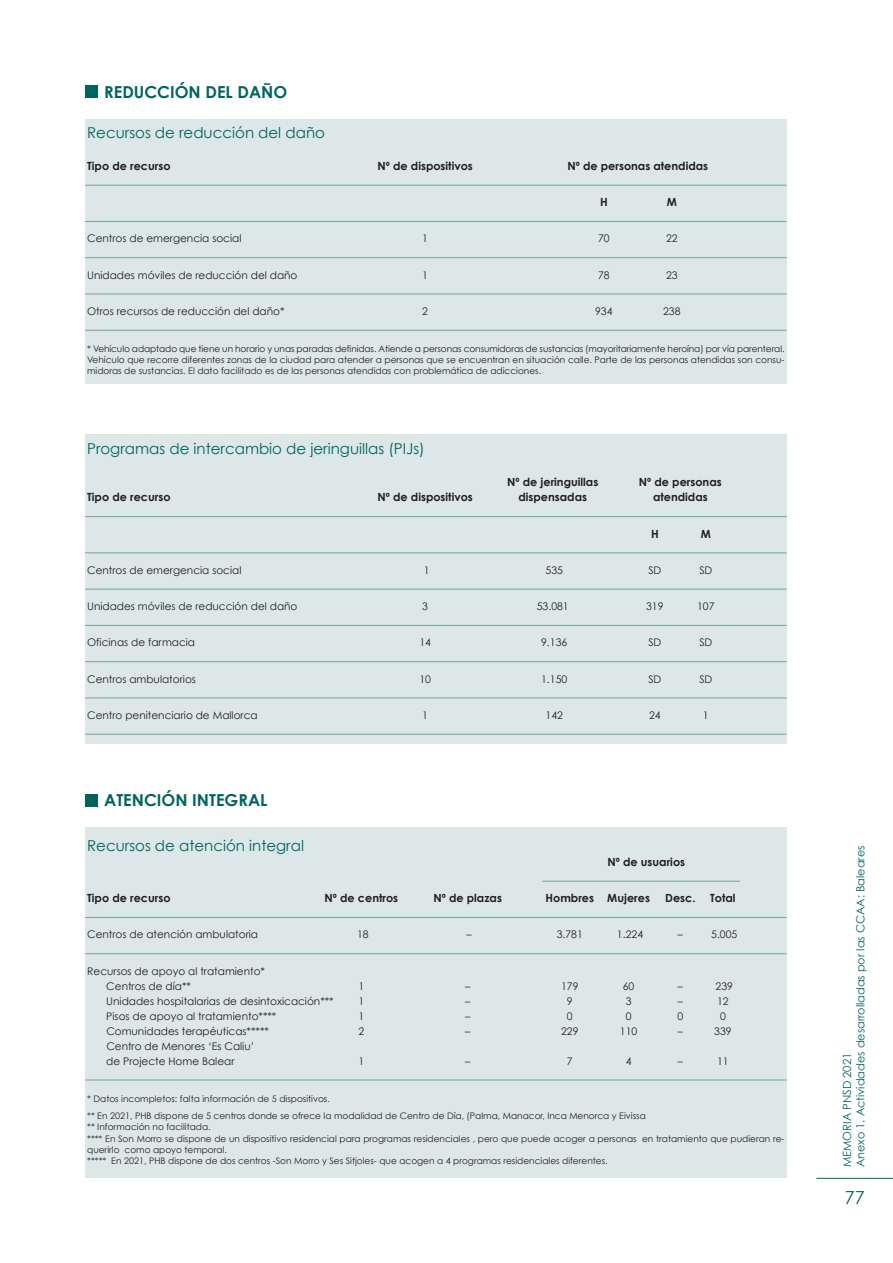
<style>
.page{position:relative;width:893px;height:1263px;background:#fff}
.page>*{position:absolute;margin:0;border:0;box-sizing:border-box;transform-origin:0 0}
.t1{font:18px "Century Gothic";color:#00645e}
.t2{font:700 16.5px "Century Gothic";color:#00645e}
.t3{font:15px "Century Gothic";color:#00645e}
.t4{font:700 11.25px "Century Gothic";color:#231f20}
.t5{font:11.25px/13.5px "Century Gothic";color:#00645e}
.t6{font:10.5px/15px "Century Gothic";color:#231f20}
.t7{font:9px/11.2px "Century Gothic";color:#231f20}
</style>
<div class="page">
<hr style="left:816px;top:1178px;width:77px;height:1px;background:#00645e">
<div style="left:85px;top:434px;width:702px;height:309px;background:#dde7e7"></div>
<hr style="left:85px;top:516px;width:702px;height:1px;background:#71a2a0">
<hr style="left:85px;top:552px;width:702px;height:1px;background:#71a2a0">
<hr style="left:85px;top:589px;width:702px;height:1px;background:#71a2a0">
<hr style="left:85px;top:625px;width:702px;height:1px;background:#71a2a0">
<hr style="left:85px;top:661px;width:702px;height:1px;background:#71a2a0">
<hr style="left:85px;top:697px;width:702px;height:1px;background:#71a2a0">
<hr style="left:85px;top:734px;width:702px;height:1px;background:#71a2a0">
<div style="left:85px;top:828px;width:702px;height:350px;background:#dde7e7"></div>
<hr style="left:542px;top:881px;width:198px;height:1px;background:#71a2a0">
<hr style="left:85px;top:917px;width:702px;height:1px;background:#71a2a0">
<hr style="left:85px;top:953px;width:702px;height:1px;background:#71a2a0">
<hr style="left:85px;top:1079px;width:702px;height:1px;background:#71a2a0">
<div style="left:85px;top:794px;width:13px;height:12px;background:#00645e"></div>
<div style="left:85px;top:85px;width:13px;height:13px;background:#00645e"></div>
<div style="left:85px;top:119px;width:702px;height:265px;background:#dde7e7"></div>
<hr style="left:85px;top:185px;width:702px;height:1px;background:#71a2a0">
<hr style="left:85px;top:221px;width:702px;height:1px;background:#71a2a0">
<hr style="left:85px;top:257px;width:702px;height:1px;background:#71a2a0">
<hr style="left:85px;top:294px;width:702px;height:1px;background:#71a2a0">
<hr style="left:85px;top:330px;width:702px;height:1px;background:#71a2a0">
<h2 class="t2" style="left:104px;top:81px;width:185px">reducción del daño</h2>
<h3 class="t3" style="left:87px;top:123px;width:239px">Recursos de reducción del daño</h3>
<p class="t4" style="left:87px;top:159px;width:85px">tipo de recurso</p>
<p class="t4" style="left:378px;top:159px;width:97px">nº de dispositivos</p>
<p class="t4" style="left:567px;top:159px;width:142px">nº de personas atendidas</p>
<p class="t4" style="left:600px;top:195px;width:9px">H</p>
<p class="t4" style="left:667px;top:195px;width:12px">M</p>
<p class="t6" style="left:87px;top:231px;width:156px">Centros de emergencia social</p>
<p class="t6" style="left:422px;top:231px;width:7px">1</p>
<p class="t6" style="left:598px;top:231px;width:13px">70</p>
<p class="t6" style="left:666px;top:231px;width:13px">22</p>
<p class="t6" style="left:87px;top:267px;width:212px">Unidades móviles de reducción del daño</p>
<p class="t6" style="left:422px;top:267px;width:7px">1</p>
<p class="t6" style="left:598px;top:267px;width:13px">78</p>
<p class="t6" style="left:666px;top:267px;width:13px">23</p>
<p class="t6" style="left:87px;top:303px;width:199px">Otros recursos de reducción del daño*</p>
<p class="t6" style="left:422px;top:303px;width:7px">2</p>
<p class="t6" style="left:595px;top:303px;width:19px">934</p>
<p class="t6" style="left:663px;top:303px;width:19px">238</p>
<p class="t7" style="left:87px;top:343px;width:699px;text-align:justify">* Vehículo adaptado que tiene un horario y unas paradas definidas. Atiende a personas consumidoras de sustancias (mayoritariamente heroína) por vía parenteral.<br>Vehículo que recorre diferentes zonas de la ciudad para atender a personas que se encuentran en situación calle. Parte de las personas atendidas son consu&shy;midoras de sustancias. El dato facilitado es de las personas atendidas con problemática de adicciones.</p>
<h3 class="t3" style="left:87px;top:439px;width:339px">Programas de intercambio de jeringuillas (PIJs)</h3>
<p class="t4" style="left:507px;top:475px;width:93px">nº de jeringuillas</p>
<p class="t4" style="left:639px;top:475px;width:84px">nº de personas</p>
<p class="t4" style="left:87px;top:490px;width:85px">tipo de recurso</p>
<p class="t4" style="left:378px;top:490px;width:97px">nº de dispositivos</p>
<p class="t4" style="left:518px;top:490px;width:70px">dispensadas</p>
<p class="t4" style="left:653px;top:490px;width:56px">atendidas</p>
<p class="t4" style="left:651px;top:526px;width:9px">H</p>
<p class="t4" style="left:701px;top:526px;width:12px">M</p>
<p class="t6" style="left:87px;top:562px;width:156px">Centros de emergencia social</p>
<p class="t6" style="left:424px;top:562px;width:7px">1</p>
<p class="t6" style="left:545px;top:562px;width:19px">535</p>
<p class="t6" style="left:648px;top:562px;width:15px">SD</p>
<p class="t6" style="left:699px;top:562px;width:15px">SD</p>
<p class="t6" style="left:87px;top:598px;width:212px">Unidades móviles de reducción del daño</p>
<p class="t6" style="left:422px;top:598px;width:7px">3</p>
<p class="t6" style="left:537px;top:598px;width:34px">53.081</p>
<p class="t6" style="left:646px;top:598px;width:19px">319</p>
<p class="t6" style="left:697px;top:598px;width:19px">107</p>
<p class="t6" style="left:87px;top:635px;width:109px">Oficinas de farmacia</p>
<p class="t6" style="left:419px;top:635px;width:13px">14</p>
<p class="t6" style="left:541px;top:635px;width:28px">9.136</p>
<p class="t6" style="left:648px;top:635px;width:15px">SD</p>
<p class="t6" style="left:699px;top:635px;width:15px">SD</p>
<p class="t6" style="left:87px;top:671px;width:110px">Centros ambulatorios</p>
<p class="t6" style="left:419px;top:671px;width:13px">10</p>
<p class="t6" style="left:541px;top:671px;width:28px">1.150</p>
<p class="t6" style="left:648px;top:671px;width:15px">SD</p>
<p class="t6" style="left:699px;top:671px;width:15px">SD</p>
<p class="t6" style="left:87px;top:707px;width:172px">Centro penitenciario de Mallorca</p>
<p class="t6" style="left:422px;top:707px;width:7px">1</p>
<p class="t6" style="left:545px;top:707px;width:19px">142</p>
<p class="t6" style="left:649px;top:707px;width:13px">24</p>
<p class="t6" style="left:703px;top:707px;width:7px">1</p>
<h2 class="t2" style="left:104px;top:790px;width:165px">atención integral</h2>
<h3 class="t3" style="left:87px;top:836px;width:218px">Recursos de atención integral</h3>
<p class="t4" style="left:607px;top:855px;width:79px">nº de usuarios</p>
<p class="t4" style="left:87px;top:891px;width:85px">tipo de recurso</p>
<p class="t4" style="left:325px;top:891px;width:75px">nº de centros</p>
<p class="t4" style="left:434px;top:891px;width:70px">nº de plazas</p>
<p class="t4" style="left:545px;top:891px;width:106px">Hombres Mujeres</p>
<p class="t4" style="left:665px;top:891px;width:32px">desc.</p>
<p class="t4" style="left:710px;top:891px;width:27px">total</p>
<p class="t6" style="left:87px;top:927px;width:172px">Centros de atención ambulatoria</p>
<p class="t6" style="left:357px;top:927px;width:13px">18</p>
<p class="t6" style="left:467px;top:927px;width:7px">–</p>
<p class="t6" style="left:557px;top:927px;width:28px">3.781</p>
<p class="t6" style="left:617px;top:927px;width:28px">1.224</p>
<p class="t6" style="left:678px;top:927px;width:7px">–</p>
<p class="t6" style="left:711px;top:927px;width:28px">5.005</p>
<p class="t6" style="left:106px;top:963px;width:160px;text-indent:-19px">Recursos de apoyo al tratamiento*<br>Centros de día**</p>
<p class="t6" style="left:359px;top:978px;width:7px">1</p>
<p class="t6" style="left:465px;top:978px;width:7px">–</p>
<p class="t6" style="left:561px;top:978px;width:19px">179</p>
<p class="t6" style="left:623px;top:978px;width:13px">60</p>
<p class="t6" style="left:678px;top:978px;width:7px">–</p>
<p class="t6" style="left:716px;top:978px;width:19px">239</p>
<p class="t6" style="left:106px;top:993px;width:229px">Unidades hospitalarias de desintoxicación***</p>
<p class="t6" style="left:359px;top:993px;width:7px">1</p>
<p class="t6" style="left:465px;top:993px;width:7px">–</p>
<p class="t6" style="left:567px;top:993px;width:7px">9</p>
<p class="t6" style="left:626px;top:993px;width:7px">3</p>
<p class="t6" style="left:678px;top:993px;width:7px">–</p>
<p class="t6" style="left:717px;top:993px;width:13px">12</p>
<p class="t6" style="left:106px;top:1008px;width:172px">Pisos de apoyo al tratamiento****</p>
<p class="t6" style="left:359px;top:1008px;width:7px">1</p>
<p class="t6" style="left:465px;top:1008px;width:7px">–</p>
<p class="t6" style="left:567px;top:1008px;width:7px">0</p>
<p class="t6" style="left:626px;top:1008px;width:7px">0</p>
<p class="t6" style="left:677px;top:1008px;width:7px">0</p>
<p class="t6" style="left:720px;top:1008px;width:7px">0</p>
<p class="t6" style="left:106px;top:1023px;width:164px">Comunidades terapéuticas*****</p>
<p class="t6" style="left:359px;top:1023px;width:7px">2</p>
<p class="t6" style="left:465px;top:1023px;width:7px">–</p>
<p class="t6" style="left:561px;top:1023px;width:19px">229</p>
<p class="t6" style="left:620px;top:1023px;width:19px">110</p>
<p class="t6" style="left:678px;top:1023px;width:7px">–</p>
<p class="t6" style="left:714px;top:1023px;width:19px">339</p>
<p class="t6" style="left:106px;top:1038px;width:150px">Centro de Menores ‘Es Caliu’ de Projecte Home Balear</p>
<p class="t6" style="left:359px;top:1053px;width:7px">1</p>
<p class="t6" style="left:465px;top:1053px;width:7px">–</p>
<p class="t6" style="left:567px;top:1053px;width:7px">7</p>
<p class="t6" style="left:626px;top:1053px;width:7px">4</p>
<p class="t6" style="left:678px;top:1053px;width:7px">–</p>
<p class="t6" style="left:717px;top:1053px;width:13px">11</p>
<p class="t7" style="left:87px;top:1089px;width:560px;line-height:17.7px">* Datos incompletos: falta información de 5 dispositivos.<br>** En 2021, PHB dispone de 5 centros donde se ofrece la modalidad de Centro de Día, (Palma, Manacor, Inca Menorca y Eivissa</p>
<p class="t7" style="left:87px;top:1121px;width:699px">** Información no facilitada.<br>**** En Son Morro se dispone de un dispositivo residencial para programas residenciales , pero que puede acoger a personas en tratamiento que pudieran re&shy;querirlo como apoyo temporal.<br>***** En 2021, PHB dispone de dos centros -Son Morro y Ses Sitjoles- que acogen a 4 programas residenciales diferentes.</p>
<p class="t5" style="left:840px;top:1167px;width:323px;rotate:-90deg">MEMORIA PNSD 2021<br>Anexo 1. Actividades desarrolladas por las CCAA: Baleares</p>
<h1 class="t1" style="left:845px;top:1186px;width:21px">77</h1>
</div>
